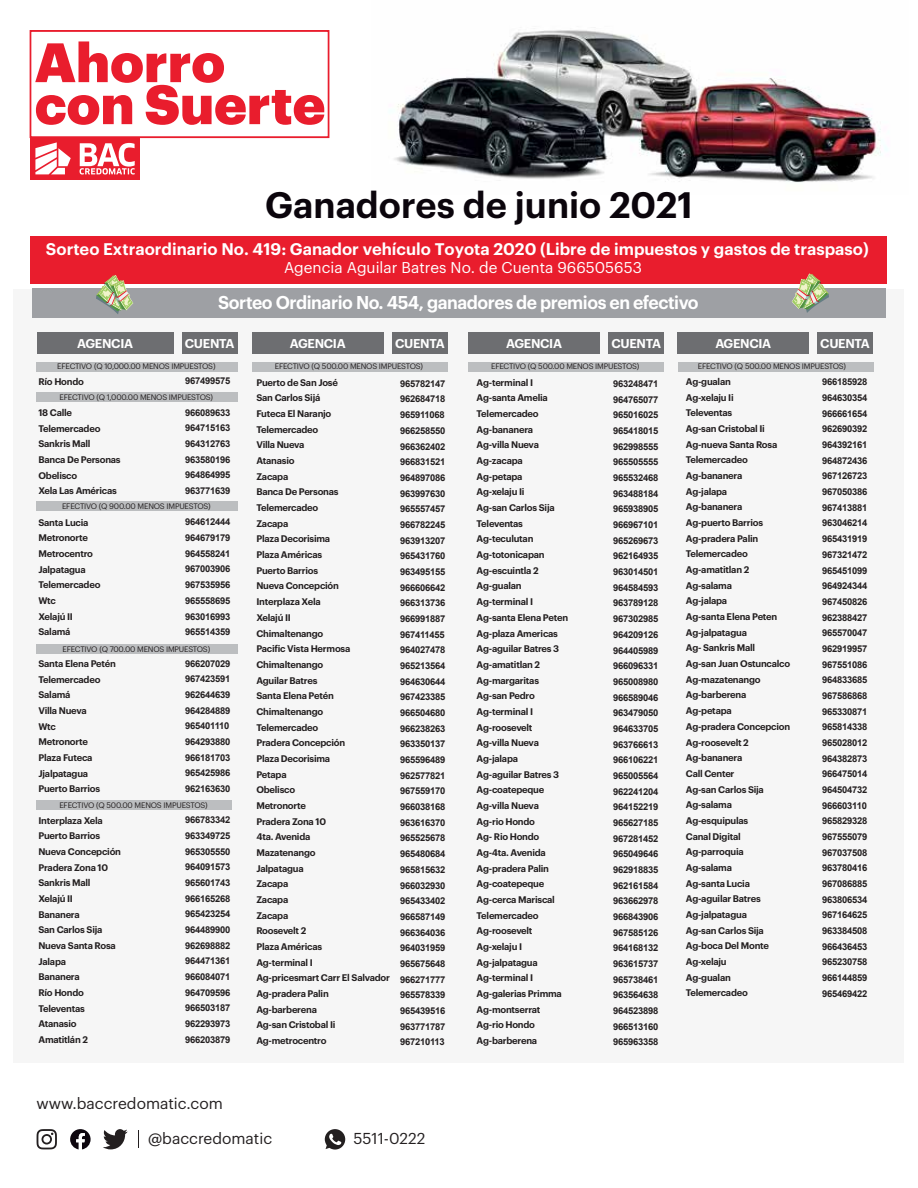
<style>
.page{position:relative;width:918px;height:1188px;background:#fff}
.page>*{position:absolute;margin:0;border:0;box-sizing:border-box;transform-origin:0 0}
.t1{font:600 36px "Graphik";color:#0b050c}
.t2{font:600 18.15px "Graphik";letter-spacing:-.025em;color:#fff;scale:.96 1}
.t3{font:600 16.5px "Graphik";color:#fff}
.t4{font:15.45px "Graphik";color:#231f20}
.t5{font:15.3px "Graphik";color:#fff}
.t6{font:600 12.6px "Graphik";letter-spacing:-.025em;color:#fff}
.t7{font:600 9.45px/15.8px "Graphik";letter-spacing:-.025em;color:#231f20}
.t8{font:700 9.45px/15.8px "Arial";letter-spacing:-.025em;color:#231f20;text-align:justify}
.t9{font:7.8px "Graphik";letter-spacing:-.025em;color:#231f20}
</style>
<div class="page">
<div style="left:14px;top:289px;width:890px;height:773px;background:#f6f6f6"></div>
<img style="left:394px;top:30px;width:493px;height:153px">
<div style="left:32px;top:288px;width:854px;height:30px;background:#9ea0a4"></div>
<div style="left:37px;top:333px;width:136px;height:21px;background:#6d6e71"></div>
<div style="left:182px;top:333px;width:55px;height:21px;background:#6d6e71"></div>
<div style="left:37px;top:362px;width:201px;height:9px;background:#bcbec0"></div>
<div style="left:37px;top:393px;width:201px;height:9px;background:#bcbec0"></div>
<div style="left:37px;top:501px;width:201px;height:10px;background:#bcbec0"></div>
<div style="left:37px;top:644px;width:201px;height:9px;background:#bcbec0"></div>
<div style="left:252px;top:333px;width:132px;height:21px;background:#6d6e71"></div>
<div style="left:392px;top:333px;width:56px;height:21px;background:#6d6e71"></div>
<div style="left:252px;top:362px;width:196px;height:9px;background:#bcbec0"></div>
<div style="left:468px;top:333px;width:132px;height:21px;background:#6d6e71"></div>
<div style="left:609px;top:333px;width:55px;height:21px;background:#6d6e71"></div>
<div style="left:468px;top:362px;width:196px;height:9px;background:#bcbec0"></div>
<div style="left:678px;top:333px;width:131px;height:21px;background:#6d6e71"></div>
<div style="left:817px;top:333px;width:56px;height:21px;background:#6d6e71"></div>
<div style="left:678px;top:362px;width:195px;height:9px;background:#bcbec0"></div>
<div style="left:31px;top:236px;width:856px;height:47px;background:#e91d2d"></div>
<svg style="left:792px;top:273px;width:37px;height:40px"></svg>
<svg style="left:96px;top:275px;width:37px;height:39px"></svg>
<svg style="left:138px;top:1131px;width:1px;height:17px"></svg>
<svg style="left:103px;top:1129px;width:25px;height:20px"></svg>
<svg style="left:37px;top:1129px;width:20px;height:20px"></svg>
<svg style="left:70px;top:1129px;width:21px;height:21px"></svg>
<svg style="left:325px;top:1129px;width:20px;height:21px"></svg>
<div style="left:37px;top:801px;width:195px;height:9px;background:#bcbec0"></div>
<div style="left:30px;top:137px;width:110px;height:43px;background:#e91d2d"></div>
<svg style="left:29px;top:30px;width:301px;height:145px"></svg>
<h1 class="t1" style="left:265px;top:178px;width:430px">Ganadores de junio 2021</h1>
<h3 class="t3" style="left:46px;top:236px;width:824px">Sorteo Extraordinario No. 419: Ganador vehículo Toyota 2020 (Libre de impuestos y gastos de traspaso)</h3>
<h3 class="t5" style="left:284px;top:256px;width:359px">Agencia Aguilar Batres No. de Cuenta 966505653</h3>
<h2 class="t2" style="left:218px;top:288px;width:502px">Sorteo Ordinario No. 454, ganadores de premios en efectivo</h2>
<h3 class="t6" style="left:185px;top:333px;width:51px">CUENTA</h3>
<p class="t9" style="left:57px;top:360px;width:160px">EFECTIVO (Q 10,000.00 MENOS IMPUESTOS)</p>
<p class="t9" style="left:60px;top:391px;width:155px">EFECTIVO (Q 1,000.00 MENOS IMPUESTOS)</p>
<h3 class="t6" style="left:77px;top:334px;width:57px">AGENCIA</h3>
<p class="t7" style="left:38px;top:373px;width:47px">Río Hondo</p>
<p class="t7" style="left:38px;top:404px;width:84px">18 Calle<br>Telemercadeo<br>Sankris Mall<br>Banca De Personas<br>Obelisco<br>Xela Las Américas</p>
<p class="t7" style="left:38px;top:514px;width:63px">Santa Lucia<br>Metronorte<br>Metrocentro<br>Jalpatagua<br>Telemercadeo<br>Wtc<br>Xelajú II<br>Salamá</p>
<p class="t7" style="left:38px;top:655px;width:79px">Santa Elena Petén<br>Telemercadeo<br>Salamá<br>Villa Nueva<br>Wtc<br>Metronorte<br>Plaza Futeca<br>Jjalpatagua<br>Puerto Barrios</p>
<p class="t7" style="left:38px;top:811px;width:84px">Interplaza Xela<br>Puerto Barrios<br>Nueva Concepción<br>Pradera Zona 10<br>Sankris Mall<br>Xelajú II<br>Bananera<br>San Carlos Sija<br>Nueva Santa Rosa<br>Jalapa<br>Bananera<br>Río Hondo<br>Televentas<br>Atanasio<br>Amatitlán 2</p>
<p class="t8" style="left:185px;top:373px;width:47px">967499575<br>964571608<br>966089633<br>964715163<br>964312763<br>963580196<br>964864995<br>963771639<br>963757497<br>964612444<br>964679179<br>964558241<br>967003906<br>967535956<br>965558695<br>963016993<br>965514359</p>
<p class="t8" style="left:185px;top:656px;width:47px">966207029<br>967423591<br>962644639<br>964284889<br>965401110<br>964293880<br>966181703<br>965425986<br>962163630</p>
<p class="t8" style="left:185px;top:812px;width:47px">966783342<br>963349725<br>965305550<br>964091573<br>965601743<br>966165268<br>965423254<br>964489900<br>962698882<br>964471361<br>966084071<br>964709596<br>966503187<br>962293973<br>966203879</p>
<p class="t9" style="left:62px;top:500px;width:150px">EFECTIVO (Q 900.00 MENOS IMPUESTOS)</p>
<p class="t9" style="left:63px;top:643px;width:149px">EFECTIVO (Q 700.00 MENOS IMPUESTOS)</p>
<p class="t9" style="left:59px;top:799px;width:150px">EFECTIVO (Q 500.00 MENOS IMPUESTOS)</p>
<h3 class="t6" style="left:290px;top:334px;width:57px">AGENCIA</h3>
<h3 class="t6" style="left:395px;top:334px;width:51px">CUENTA</h3>
<p class="t9" style="left:275px;top:360px;width:150px">EFECTIVO (Q 500.00 MENOS IMPUESTOS)</p>
<p class="t7" style="left:256px;top:374px;width:135px">Puerto de San José<br>San Carlos Sijá<br>Futeca El Naranjo<br>Telemercadeo<br>Villa Nueva<br>Atanasio<br>Zacapa<br>Banca De Personas<br>Telemercadeo<br>Zacapa<br>Plaza Decorisima<br>Plaza Américas<br>Puerto Barrios<br>Nueva Concepción<br>Interplaza Xela<br>Xelajú II<br>Chimaltenango<br>Pacific Vista Hermosa<br>Chimaltenango<br>Aguilar Batres<br>Santa Elena Petén<br>Chimaltenango<br>Telemercadeo<br>Pradera Concepción<br>Plaza Decorisima<br>Petapa<br>Obelisco<br>Metronorte<br>Pradera Zona 10<br>4ta. Avenida<br>Mazatenango<br>Jalpatagua<br>Zacapa<br>Zacapa<br>Zacapa<br>Roosevelt 2<br>Plaza Américas<br>Ag-terminal I<br>Ag-pricesmart Carr El Salvador<br>Ag-pradera Palin<br>Ag-barberena<br>Ag-san Cristobal Ii<br>Ag-metrocentro</p>
<p class="t8" style="left:400px;top:376px;width:47px">965782147<br>962684718<br>965911068<br>966258550<br>966362402<br>966831521<br>964897086<br>963997630<br>965557457<br>966782245<br>963913207<br>965431760<br>963495155<br>966606642<br>966313736<br>966991887<br>967411455<br>964027478<br>965213564<br>964630644<br>967423385<br>966504680<br>966238263<br>963350137<br>965596489<br>962577821<br>967559170<br>966038168<br>963616370<br>965525678<br>965480684<br>965815632<br>966032930<br>965433402<br>966587149<br>966364036<br>964031959<br>965675648<br>966271777<br>965578339<br>965439516<br>963771787<br>967210113</p>
<h3 class="t4" style="left:37px;top:1091px;width:188px">www.baccredomatic.com</h3>
<h3 class="t4" style="left:148px;top:1127px;width:126px">@baccredomatic</h3>
<h3 class="t4" style="left:354px;top:1127px;width:73px">5511-0222</h3>
<h3 class="t6" style="left:506px;top:334px;width:57px">AGENCIA</h3>
<h3 class="t6" style="left:611px;top:334px;width:51px">CUENTA</h3>
<p class="t9" style="left:491px;top:360px;width:150px">EFECTIVO (Q 500.00 MENOS IMPUESTOS)</p>
<p class="t7" style="left:477px;top:374px;width:93px">Ag-terminal I<br>Ag-santa Amelia<br>Telemercadeo<br>Ag-bananera<br>Ag-villa Nueva<br>Ag-zacapa<br>Ag-petapa<br>Ag-xelaju Ii<br>Ag-san Carlos Sija<br>Televentas<br>Ag-teculutan<br>Ag-totonicapan<br>Ag-escuintla 2<br>Ag-gualan<br>Ag-terminal I<br>Ag-santa Elena Peten<br>Ag-plaza Americas<br>Ag-aguilar Batres 3<br>Ag-amatitlan 2<br>Ag-margaritas<br>Ag-san Pedro<br>Ag-terminal I<br>Ag-roosevelt<br>Ag-villa Nueva<br>Ag-jalapa<br>Ag-aguilar Batres 3<br>Ag-coatepeque<br>Ag-villa Nueva<br>Ag-rio Hondo<br>Ag- Rio Hondo<br>Ag-4ta. Avenida<br>Ag-pradera Palin<br>Ag-coatepeque<br>Ag-cerca Mariscal<br>Telemercadeo<br>Ag-roosevelt<br>Ag-xelaju I<br>Ag-jalpatagua<br>Ag-terminal I<br>Ag-galerias Primma<br>Ag-montserrat<br>Ag-rio Hondo<br>Ag-barberena</p>
<p class="t8" style="left:613px;top:376px;width:47px">963248471<br>964765077<br>965016025<br>965418015<br>962998555<br>965505555<br>965532468<br>963488184<br>965938905<br>966967101<br>965269673<br>962164935<br>963014501<br>964584593<br>963789128<br>967302985<br>964209126<br>964405989<br>966096331<br>965008980<br>966589046<br>963479050<br>964633705<br>963766613<br>966106221<br>965005564<br>962241204<br>964152219<br>965627185<br>967281452<br>965049646<br>962918835<br>962161584<br>963662978<br>966843906<br>967585126<br>964168132<br>963615737<br>965738461<br>963564638<br>964523898<br>966513160<br>965963358</p>
<h3 class="t6" style="left:715px;top:334px;width:57px">AGENCIA</h3>
<h3 class="t6" style="left:820px;top:334px;width:51px">CUENTA</h3>
<p class="t9" style="left:698px;top:360px;width:150px">EFECTIVO (Q 500.00 MENOS IMPUESTOS)</p>
<p class="t7" style="left:686px;top:373px;width:106px">Ag-gualan<br>Ag-xelaju Ii<br>Televentas<br>Ag-san Cristobal Ii<br>Ag-nueva Santa Rosa<br>Telemercadeo<br>Ag-bananera<br>Ag-jalapa<br>Ag-bananera<br>Ag-puerto Barrios<br>Ag-pradera Palin<br>Telemercadeo<br>Ag-amatitlan 2<br>Ag-salama<br>Ag-jalapa<br>Ag-santa Elena Peten<br>Ag-jalpatagua<br>Ag- Sankris Mall<br>Ag-san Juan Ostuncalco<br>Ag-mazatenango<br>Ag-barberena<br>Ag-petapa<br>Ag-pradera Concepcion<br>Ag-roosevelt 2<br>Ag-bananera<br>Call Center<br>Ag-san Carlos Sija<br>Ag-salama<br>Ag-esquipulas<br>Canal Digital<br>Ag-parroquia<br>Ag-salama<br>Ag-santa Lucia<br>Ag-aguilar Batres<br>Ag-jalpatagua<br>Ag-san Carlos Sija<br>Ag-boca Del Monte<br>Ag-xelaju<br>Ag-gualan<br>Telemercadeo</p>
<p class="t8" style="left:822px;top:374px;width:47px">966185928<br>964630354<br>966661654<br>962690392<br>964392161<br>964872436<br>967126723<br>967050386<br>967413881<br>963046214<br>965431919<br>967321472<br>965451099<br>964924344<br>967450826<br>962388427<br>965570047<br>962919957<br>967551086<br>964833685<br>967586868<br>965330871<br>965814338<br>965028012<br>964382873<br>966475014<br>964504732<br>966603110<br>965829328<br>967555079<br>967037508<br>963780416<br>967086885<br>963806534<br>967164625<br>963384508<br>966436453<br>965230758<br>966144859<br>965469422</p>
</div>
